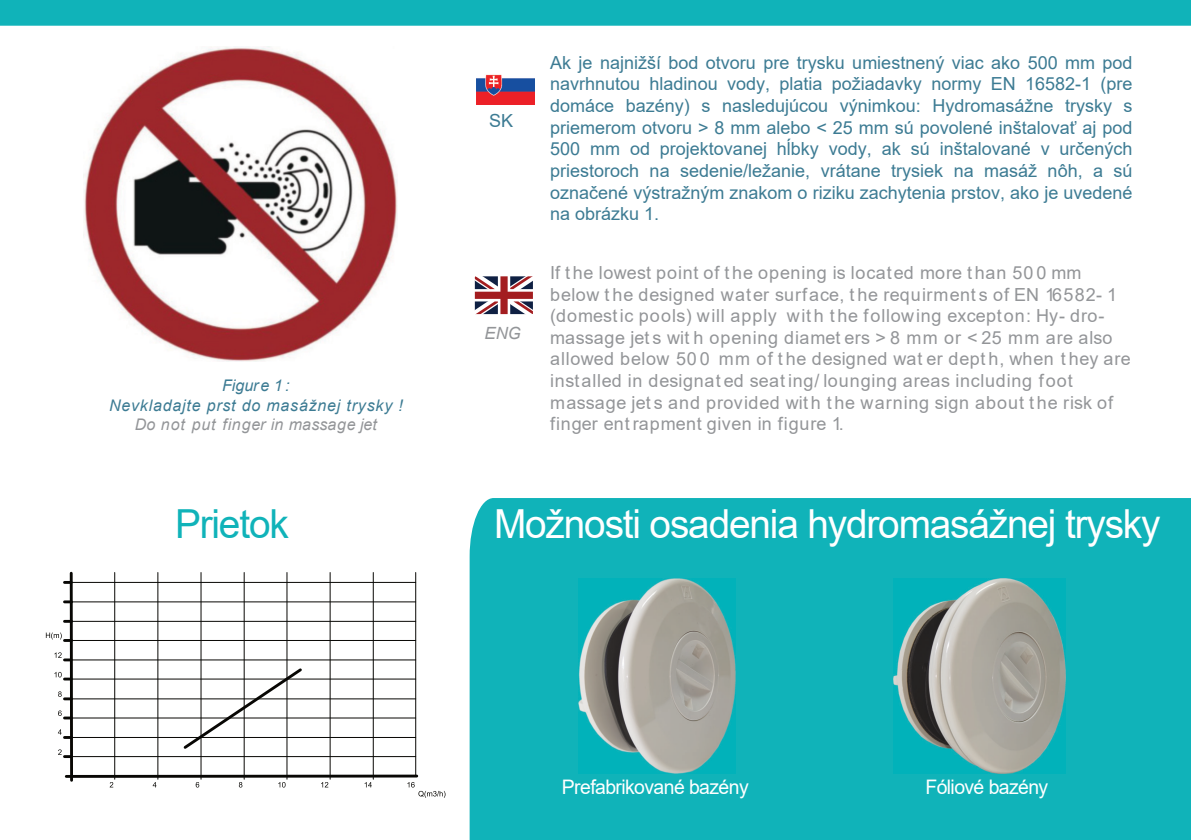
<style>
.page{position:relative;width:1191px;height:840px;background:#fff}
.page>*{position:absolute;margin:0;border:0;box-sizing:border-box;transform-origin:0 0}
.t1{font:40px "Arial";letter-spacing:-.03em;color:#fff}
.t2{font:40px "Arial";letter-spacing:-.03em;color:#10b3b9}
.t3{font:20px "Arial";letter-spacing:-.03em;color:#fff}
.t4{font:18px/21.6px "Arial";color:#3c7b93;text-align:justify}
.t5{font:18px/21.6px "Arial";letter-spacing:.045em;color:#939598}
.t6{font:italic 16.8px "Arial";color:#939598}
.t7{font:italic 16px/19.2px "Arial";letter-spacing:.05em;color:#3c7b93;text-align:center}
.t8{font:italic 16px "Arial";letter-spacing:.04em;color:#939598}
</style>
<div class="page">
<div style="left:470px;top:498px;width:721px;height:341px;background:#10b3b9"></div>
<div style="left:0;top:0;width:1191px;height:26px;background:#10b3b9"></div>
<svg style="left:476px;top:277px;width:56px;height:36px"></svg>
<div style="left:472px;top:273px;width:64px;height:44px;border:3px solid #fff"></div>
<img style="left:83px;top:46px;width:314px;height:315px">
<img style="left:476px;top:74px;width:59px;height:30px">
<hr style="left:66px;top:774px;width:351px;height:3px;background:#080704">
<hr style="left:70px;top:573px;width:3px;height:207px;background:#080704">
<svg style="left:64px;top:580px;width:6px;height:3px"></svg>
<svg style="left:64px;top:600px;width:6px;height:3px"></svg>
<svg style="left:64px;top:619px;width:6px;height:3px"></svg>
<hr style="left:71px;top:581px;width:345px;height:1px;background:#080704">
<hr style="left:72px;top:601px;width:344px;height:1px;background:#080704">
<hr style="left:72px;top:620px;width:344px;height:1px;background:#080704">
<hr style="left:72px;top:639px;width:344px;height:1px;background:#080704">
<hr style="left:72px;top:659px;width:344px;height:1px;background:#080704">
<hr style="left:72px;top:678px;width:344px;height:1px;background:#080704">
<hr style="left:72px;top:698px;width:344px;height:1px;background:#080704">
<hr style="left:72px;top:717px;width:344px;height:1px;background:#080704">
<hr style="left:72px;top:736px;width:344px;height:1px;background:#080704">
<hr style="left:72px;top:755px;width:344px;height:1px;background:#080704">
<hr style="left:415px;top:572px;width:1px;height:203px;background:#080704">
<hr style="left:373px;top:572px;width:1px;height:206px;background:#080704">
<hr style="left:330px;top:572px;width:1px;height:206px;background:#080704">
<hr style="left:286px;top:572px;width:1px;height:206px;background:#080704">
<hr style="left:244px;top:572px;width:1px;height:206px;background:#080704">
<hr style="left:201px;top:572px;width:1px;height:206px;background:#080704">
<hr style="left:157px;top:572px;width:1px;height:206px;background:#080704">
<hr style="left:114px;top:572px;width:1px;height:206px;background:#080704">
<svg style="left:46px;top:632px;width:24px;height:9px"></svg>
<svg style="left:54px;top:652px;width:16px;height:9px"></svg>
<svg style="left:54px;top:671px;width:16px;height:9px"></svg>
<svg style="left:58px;top:691px;width:12px;height:9px"></svg>
<svg style="left:58px;top:710px;width:12px;height:9px"></svg>
<svg style="left:58px;top:729px;width:13px;height:9px"></svg>
<svg style="left:58px;top:749px;width:13px;height:8px"></svg>
<svg style="left:110px;top:782px;width:3px;height:5px"></svg>
<svg style="left:153px;top:782px;width:3px;height:5px"></svg>
<svg style="left:196px;top:782px;width:3px;height:5px"></svg>
<svg style="left:239px;top:782px;width:3px;height:5px"></svg>
<svg style="left:278px;top:782px;width:8px;height:5px"></svg>
<svg style="left:321px;top:782px;width:7px;height:5px"></svg>
<svg style="left:365px;top:782px;width:7px;height:5px"></svg>
<svg style="left:407px;top:782px;width:38px;height:15px"></svg>
<svg style="left:181px;top:665px;width:123px;height:86px"></svg>
<img style="left:579px;top:578px;width:157px;height:195px">
<img style="left:893px;top:578px;width:173px;height:195px">
<p class="t7" style="left:109px;top:377px;width:295px">Figure 1 :<br>Nevkladajte prst do masážnej trysky !</p>
<p class="t8" style="left:135px;top:418px;width:244px">Do not put finger in massage jet</p>
<h1 class="t2" style="left:175px;top:509px;width:115px">Prietok</h1>
<p class="t4" style="left:489px;top:112px;width:26px">SK</p>
<p class="t6" style="left:484px;top:326px;width:38px">ENG</p>
<p class="t4" style="left:550px;top:53px;width:584px">Ak je najnižší bod otvoru pre trysku umiestnený viac ako 500 mm pod navrhnutou hladinou vody, platia požiadavky normy EN 16582-1 (pre domáce bazény) s nasledujúcou výnimkou: Hydromasážne trysky s priemerom otvoru &gt; 8 mm alebo &lt; 25 mm sú povolené inštalovať aj pod 500 mm od projektovanej hĺbky vody, ak sú inštalované v určených priestoroch na sedenie/ležanie, vrátane trysiek na masáž nôh, a sú označené výstražným znakom o riziku zachytenia prstov, ako je uvedené na obrázku 1.</p>
<p class="t5" style="left:550px;top:263px;width:582px">If the lowest point of the opening is located more than 50 0 mm below t he designed water surface, t he requirment s of EN 16582- 1 (domestic pools) will apply with the following excepton: Hy- dro&shy;massage jet s wit h opening diamet ers &gt; 8 mm or &lt; 25 mm are also allowed below 50 0 mm of t he designed wat er dept h, when t hey are installed in designat ed seat ing/ lounging areas including foot massage jet s and provided with the warning sign about the risk of finger entrapment given in figure 1.</p>
<h1 class="t1" style="left:494px;top:509px;width:668px">Možnosti osadenia hydromasážnej trysky</h1>
<p class="t3" style="left:562px;top:779px;width:188px">Prefabrikované bazény</p>
<p class="t3" style="left:925px;top:779px;width:124px">Fóliové bazény</p>
</div>
